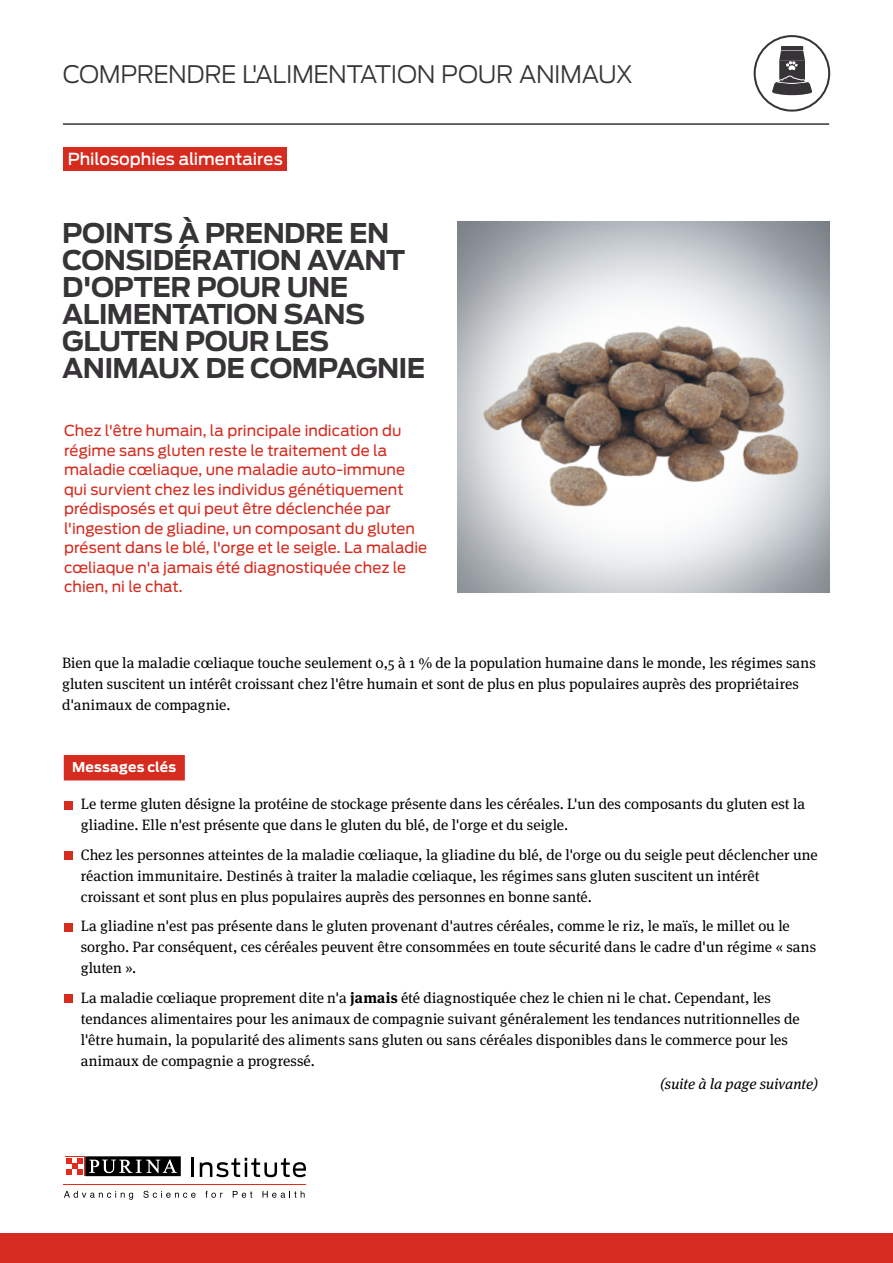
<style>
.page{position:relative;width:893px;height:1263px;background:#fff}
.page>*{position:absolute;margin:0;border:0;box-sizing:border-box;transform-origin:0 0}
.t1{font:700 27px/27px "Antenna";letter-spacing:-.02em;color:#373437}
.t2{font:300 24px "Antenna";letter-spacing:-.02em;color:#373437}
.t3{font:500 16.5px "Antenna";letter-spacing:-.005em;color:#fff}
.t4{font:15px/21px "Meta Serif Pro";color:#000}
.t5{font:15px/19.5px "Antenna";color:#d62b1f}
.t6{font:italic 15px "Meta Serif Pro";color:#000}
.t7{font:700 13.5px "Antenna";letter-spacing:.02em;color:#fff}
.s1{font-weight:700}
</style>
<div class="page">
<div style="left:0;top:1233px;width:893px;height:30px;background:#d62b1f"></div>
<hr style="left:63px;top:123px;width:766px;height:2px;background:#373437">
<hr style="left:64px;top:1184px;width:242px;height:1px;background:#e52a1b">
<svg style="left:192px;top:1158px;width:2px;height:19px"></svg>
<svg style="left:200px;top:1158px;width:106px;height:19px"></svg>
<svg style="left:64px;top:1191px;width:69px;height:9px"></svg>
<svg style="left:143px;top:1191px;width:53px;height:7px"></svg>
<svg style="left:205px;top:1191px;width:18px;height:7px"></svg>
<svg style="left:233px;top:1191px;width:19px;height:7px"></svg>
<svg style="left:262px;top:1191px;width:43px;height:7px"></svg>
<svg style="left:85px;top:1176px;width:96px;height:1px"></svg>
<svg style="left:65px;top:1156px;width:20px;height:20px"></svg>
<div style="left:85px;top:1156px;width:96px;height:20px;background:#000"></div>
<svg style="left:89px;top:1159px;width:88px;height:14px"></svg>
<div style="left:65px;top:1157px;width:19px;height:18px;background:#fff"></div>
<svg style="left:66px;top:1158px;width:17px;height:17px"></svg>
<img style="left:458px;top:221px;width:371px;height:371px">
<div style="left:64px;top:147px;width:223px;height:24px;background:#d62b1f"></div>
<div style="left:64px;top:755px;width:121px;height:25px;background:#d62b1f"></div>
<div style="left:64px;top:801px;width:8px;height:8px;background:#d62b1f"></div>
<div style="left:64px;top:851px;width:8px;height:9px;background:#d62b1f"></div>
<div style="left:64px;top:923px;width:8px;height:8px;background:#d62b1f"></div>
<div style="left:64px;top:994px;width:8px;height:9px;background:#d62b1f"></div>
<svg style="left:754px;top:35px;width:76px;height:77px"></svg>
<h2 class="t2" style="left:63px;top:58px;width:572px">COMPRENDRE L'ALIMENTATION POUR ANIMAUX</h2>
<p class="t3" style="left:68px;top:148px;width:216px">Philosophies alimentaires</p>
<h1 class="t1" style="left:62px;top:219px;width:365px">POINTS À PRENDRE EN<br>CONSIDÉRATION AVANT<br>D'OPTER POUR UNE<br>ALIMENTATION SANS<br>GLUTEN POUR LES<br>ANIMAUX DE COMPAGNIE</h1>
<p class="t5" style="left:64px;top:421px;width:365px">Chez l'être humain, la principale indication du régime sans gluten reste le traitement de la maladie cœliaque, une maladie auto-immune qui survient chez les individus génétiquement prédisposés et qui peut être déclenchée par l'ingestion de gliadine, un composant du gluten présent dans le blé, l'orge et le seigle. La maladie cœliaque n'a jamais été diagnostiquée chez le chien, ni le chat.</p>
<p class="t4" style="left:62px;top:651px;width:755px">Bien que la maladie cœliaque touche seulement 0,5 à 1 % de la population humaine dans le monde, les régimes sans gluten suscitent un intérêt croissant chez l'être humain et sont de plus en plus populaires auprès des propriétaires d'animaux de compagnie.</p>
<p class="t7" style="left:72px;top:758px;width:106px">Messages clés</p>
<p class="t4" style="left:81px;top:793px;width:726px">Le terme gluten désigne la protéine de stockage présente dans les céréales. L'un des composants du gluten est la gliadine. Elle n'est présente que dans le gluten du blé, de l'orge et du seigle.</p>
<p class="t4" style="left:81px;top:843px;width:739px">Chez les personnes atteintes de la maladie cœliaque, la gliadine du blé, de l'orge ou du seigle peut déclencher une réaction immunitaire. Destinés à traiter la maladie cœliaque, les régimes sans gluten suscitent un intérêt croissant et sont plus en plus populaires auprès des personnes en bonne santé.</p>
<p class="t4" style="left:81px;top:915px;width:737px">La gliadine n'est pas présente dans le gluten provenant d'autres céréales, comme le riz, le maïs, le millet ou le sorgho. Par conséquent, ces céréales peuvent être consommées en toute sécurité dans le cadre d'un régime « sans gluten ».</p>
<p class="t4" style="left:81px;top:986px;width:720px">La maladie cœliaque proprement dite n'a <span class="s1">jamais</span> été diagnostiquée chez le chien ni le chat. Cependant, les tendances alimentaires pour les animaux de compagnie suivant généralement les tendances nutritionnelles de l'être humain, la popularité des aliments sans gluten ou sans céréales disponibles dans le commerce pour les animaux de compagnie a progressé.</p>
<p class="t6" style="left:660px;top:1073px;width:159px">(suite à la page suivante)</p>
</div>
